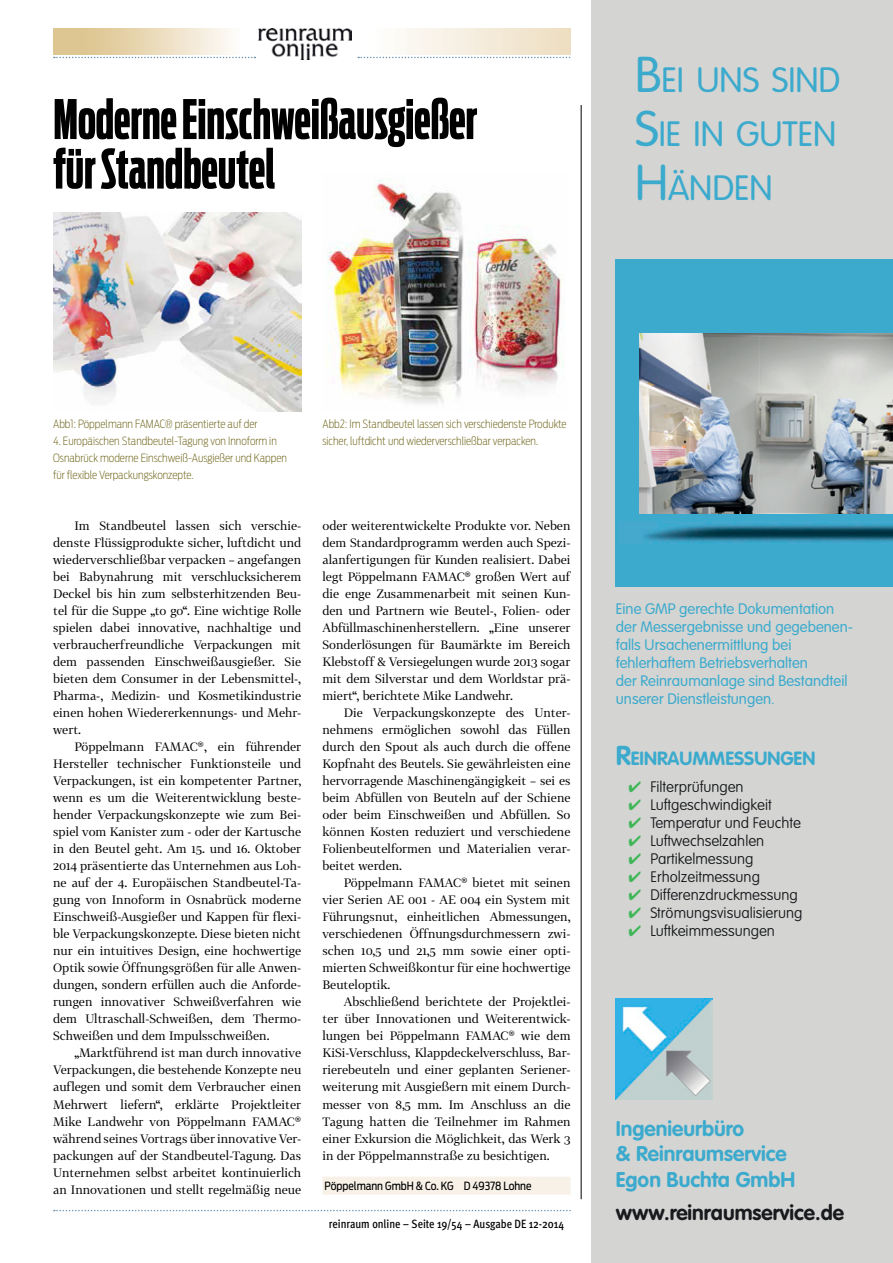
<style>
.page{position:relative;width:893px;height:1263px;background:#fff}
.page>*{position:absolute;margin:0;border:0;box-sizing:border-box;transform-origin:0 0}
.t1{font:700 54px/49.5px "Antenna Comp";color:#000}
.t2{font:300 34.65px/54px "VAG Rounded";color:#3caacd;text-align:justify}
.t3{font:700 21px/25.2px "VAG Rounded";color:#3caacd}
.t4{font:700 21px "VAG Rounded";color:#191a1d}
.t5{font:700 18.9px "VAG Rounded";color:#3caacd}
.t6{font:100 15px "VAG Rounded";color:#191a1d}
.t7{font:300 15px/18px "VAG Rounded";color:#3caacd}
.t8{font:12px/17px "Tabac G2";color:#000;text-align:justify}
.t9{font:500 condensed 12px "Meta OT";color:#000}
.t10{font:200 11.25px/17px "Antenna Cond";color:#6b6114}
.t11{font:11.25px "Antenna Cond";color:#000}
.s1{font-size:49.5px}
.s2{font-size:27px}
.s3{color:#40b658}
</style>
<div class="page">
<svg style="left:358px;top:57px;width:213px;height:1px"></svg>
<svg style="left:54px;top:57px;width:201px;height:1px"></svg>
<svg style="left:54px;top:1210px;width:517px;height:1px"></svg>
<img style="left:258px;top:29px;width:94px;height:31px">
<div style="left:322px;top:1177px;width:248px;height:18px;background:#f7f1e7"></div>
<img style="left:53px;top:213px;width:248px;height:198px">
<img style="left:326px;top:178px;width:238px;height:226px">
<div style="left:592px;top:0;width:301px;height:1263px;background:#d4d5d3"></div>
<div style="left:616px;top:259px;width:277px;height:328px;background:#3caacd"></div>
<img style="left:645px;top:522px;width:248px;height:22px">
<img style="left:616px;top:999px;width:96px;height:100px">
<img style="left:639px;top:333px;width:254px;height:180px">
<hr style="left:581px;top:105px;width:1px;height:1094px;background:#000">
<h1 class="t1" style="left:53px;top:95px;width:425px">Moderne Einschweißausgießer für Standbeutel</h1>
<h2 class="t2" style="left:635px;top:54px;width:207px"><span class="s1">B</span>EI UNS SIND <span class="s1">S</span>IE IN GUTEN <span class="s1">H</span>ÄNDEN</h2>
<p class="t10" style="left:53px;top:416px;width:206px">Abb1: Pöppelmann FAMAC® präsentierte auf der</p>
<p class="t10" style="left:53px;top:433px;width:235px">4. Europäischen Standbeutel-Tagung von Innoform in<br>Osnabrück moderne Einschweiß-Ausgießer und Kappen für flexible Verpackungskonzepte.</p>
<p class="t8" style="left:53px;top:517px;width:250px;text-indent:21px">Im Standbeutel lassen sich verschie&shy;denste Flüssigprodukte sicher, luftdicht und wiederverschließbar verpacken – angefangen bei Babynahrung mit verschlucksicherem Deckel bis hin zum selbsterhitzenden Beu&shy;tel für die Suppe „to go“. Eine wichtige Rolle spielen dabei innovative, nachhaltige und verbraucherfreundliche Verpackungen mit dem passenden Einschweißausgießer. Sie bieten dem Consumer in der Lebensmittel-, Pharma-, Medizin- und Kosmetikindustrie einen hohen Wiedererkennungs- und Mehr&shy;wert.</p>
<p class="t8" style="left:53px;top:738px;width:250px;text-indent:21px">Pöppelmann FAMAC®, ein führender Hersteller technischer Funktionsteile und Verpackungen, ist ein kompetenter Partner, wenn es um die Weiterentwicklung beste&shy;hender Verpackungskonzepte wie zum Bei&shy;spiel vom Kanister zum - oder der Kartusche in den Beutel geht. Am 15. und 16. Oktober 2014 präsentierte das Unternehmen aus Loh&shy;ne auf der 4. Europäischen Standbeutel-Ta&shy;gung von Innoform in Osnabrück moderne Einschweiß-Ausgießer und Kappen für flexi&shy;ble Verpackungskonzepte. Diese bieten nicht nur ein intuitives Design, eine hochwertige Optik sowie Öffnungsgrößen für alle Anwen&shy;dungen, sondern erfüllen auch die Anforde&shy;rungen innovativer Schweißverfahren wie dem Ultraschall-Schweißen, dem Thermo-Schweißen und dem Impulsschweißen.</p>
<p class="t8" style="left:53px;top:1044px;width:250px;text-indent:21px">„Marktführend ist man durch innovative Verpackungen, die bestehende Konzepte neu auflegen und somit dem Verbraucher einen Mehrwert liefern“, erklärte Projektleiter Mike Landwehr von Pöppelmann FAMAC® während seines Vortrags über innovative Ver&shy;packungen auf der Standbeutel-Tagung. Das Unternehmen selbst arbeitet kontinuierlich an Innovationen und stellt regelmäßig neue</p>
<p class="t10" style="left:322px;top:416px;width:246px">Abb2: Im Standbeutel lassen sich verschiedenste Produkte sicher, luftdicht und wiederverschließbar verpacken.</p>
<p class="t8" style="left:322px;top:517px;width:250px">oder weiterentwickelte Produkte vor. Neben dem Standardprogramm werden auch Spezi&shy;alanfertigungen für Kunden realisiert. Dabei legt Pöppelmann FAMAC® großen Wert auf die enge Zusammenarbeit mit seinen Kun&shy;den und Partnern wie Beutel-, Folien- oder Abfüllmaschinenherstellern. „Eine unserer Sonderlösungen für Baumärkte im Bereich Klebstoff &amp; Versiegelungen wurde 2013 sogar mit dem Silverstar und dem Worldstar prä&shy;miert“, berichtete Mike Landwehr.</p>
<p class="t8" style="left:322px;top:704px;width:250px;text-indent:21px">Die Verpackungskonzepte des Unter&shy;nehmens ermöglichen sowohl das Füllen durch den Spout als auch durch die offene Kopfnaht des Beutels. Sie gewährleisten eine hervorragende Maschinengängigkeit – sei es beim Abfüllen von Beuteln auf der Schiene oder beim Einschweißen und Abfüllen. So können Kosten reduziert und verschiedene Folienbeutelformen und Materialien verar&shy;beitet werden.</p>
<p class="t8" style="left:322px;top:874px;width:250px;text-indent:21px">Pöppelmann FAMAC® bietet mit seinen vier Serien AE 001 - AE 004 ein System mit Führungsnut, einheitlichen Abmessungen, verschiedenen Öffnungsdurchmessern zwi&shy;schen 10,5 und 21,5 mm sowie einer opti&shy;mierten Schweißkontur für eine hochwertige Beuteloptik.</p>
<p class="t8" style="left:322px;top:993px;width:250px;text-indent:21px">Abschließend berichtete der Projektlei&shy;ter über Innovationen und Weiterentwick&shy;lungen bei Pöppelmann FAMAC® wie dem KiSi-Verschluss, Klappdeckelverschluss, Bar&shy;rierebeuteln und einer geplanten Seriener&shy;weiterung mit Ausgießern mit einem Durch&shy;messer von 8,5 mm. Im Anschluss an die Tagung hatten die Teilnehmer im Rahmen einer Exkursion die Möglichkeit, das Werk 3 in der Pöppelmannstraße zu besichtigen.</p>
<p class="t11" style="left:325px;top:1179px;width:208px">Pöppelmann GmbH &amp; Co. KG D 49378 Lohne</p>
<p class="t9" style="left:329px;top:1216px;width:237px">reinraum online – Seite 19/54 – Ausgabe DE 12-2014</p>
<p class="t7" style="left:616px;top:600px;width:239px">Eine GMP gerechte Dokumentation der Messergebnisse und gegebenen&shy;falls Ursachenermittlung bei fehlerhaftem Betriebsverhalten<br>der Reinraumanlage sind Bestandteil unserer Dienstleistungen.</p>
<h3 class="t5" style="left:616px;top:747px;width:201px"><span class="s2">R</span>EINRAUMMESSUNGEN</h3>
<p class="t6" style="left:629px;top:778px;width:117px"><span class="s3">✔</span> Filterprüfungen</p>
<p class="t6" style="left:629px;top:796px;width:145px"><span class="s3">✔</span> Luftgeschwindigkeit</p>
<p class="t6" style="left:629px;top:814px;width:174px"><span class="s3">✔</span> Temperatur und Feuchte</p>
<p class="t6" style="left:629px;top:832px;width:137px"><span class="s3">✔</span> Luftwechselzahlen</p>
<p class="t6" style="left:629px;top:850px;width:126px"><span class="s3">✔</span> Partikelmessung</p>
<p class="t6" style="left:629px;top:868px;width:133px"><span class="s3">✔</span> Erholzeitmessung</p>
<p class="t6" style="left:629px;top:886px;width:171px"><span class="s3">✔</span> Differenzdruckmessung</p>
<p class="t6" style="left:629px;top:904px;width:175px"><span class="s3">✔</span> Strömungsvisualisierung</p>
<p class="t6" style="left:629px;top:922px;width:148px"><span class="s3">✔</span> Luftkeimmessungen</p>
<h3 class="t3" style="left:616px;top:1117px;width:181px">Ingenieurbüro<br>&amp; Reinraumservice<br>Egon Buchta GmbH</h3>
<h3 class="t4" style="left:616px;top:1200px;width:230px">www.reinraumservice.de</h3>
</div>
